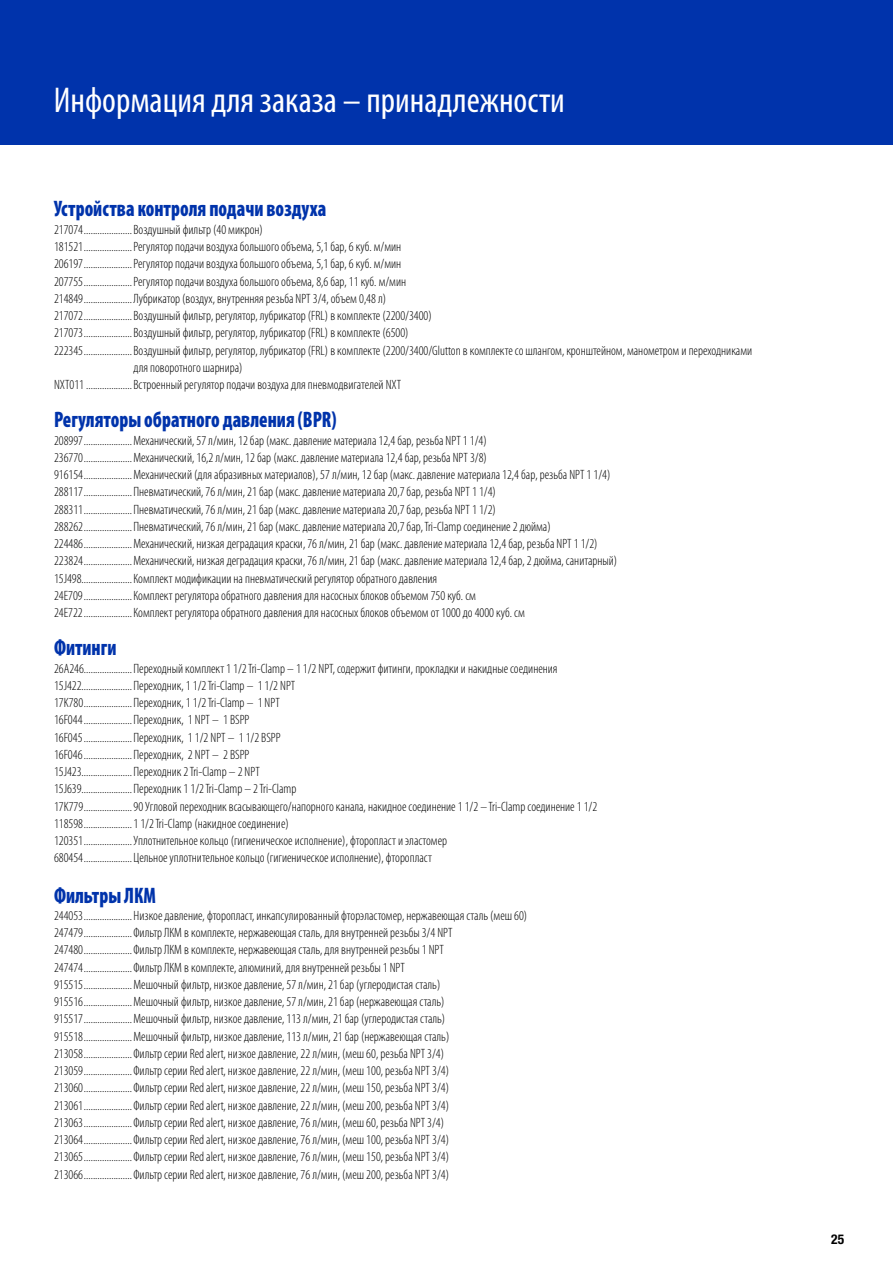
<style>
.page{position:relative;width:893px;height:1263px;background:#fff}
.page>*{position:absolute;margin:0;border:0;box-sizing:border-box;transform-origin:0 0}
.t1{font:condensed 36px "Myriad Pro";color:#fff}
.t2{font:900 condensed 22.5px "Myriad Pro";color:#0033ab;scale:.85 1}
.t3{font:300 condensed 13.5px/17.2px "Myriad Pro";color:#000}
.t4{font:700 condensed 13.5px "Helvetica Neue LT Std";color:#000}
</style>
<div class="page">
<div style="left:0;top:0;width:893px;height:145px;background:#0033ab"></div>
<h1 class="t1" style="left:54px;top:78px;width:513px">Информация для заказа – принадлежности</h1>
<h2 class="t2" style="left:54px;top:195px;width:322px">Устройства контроля подачи воздуха</h2>
<p class="t3" style="left:54px;top:221px;width:210px">217074.....................Воздушный фильтр (40 микрон)</p>
<p class="t3" style="left:54px;top:238px;width:349px">181521.....................Регулятор подачи воздуха большого объема, 5,1 бар, 6 куб. м/мин</p>
<p class="t3" style="left:54px;top:255px;width:349px">206197.....................Регулятор подачи воздуха большого объема, 5,1 бар, 6 куб. м/мин</p>
<p class="t3" style="left:54px;top:272px;width:354px">207755.....................Регулятор подачи воздуха большого объема, 8,6 бар, 11 куб. м/мин</p>
<p class="t3" style="left:54px;top:290px;width:334px">214849.....................Лубрикатор (воздух, внутренняя резьба NPT 3/4, объем 0,48 л)</p>
<p class="t3" style="left:54px;top:307px;width:379px">217072.....................Воздушный фильтр, регулятор, лубрикатор (FRL) в комплекте (2200/3400)</p>
<p class="t3" style="left:54px;top:324px;width:356px">217073.....................Воздушный фильтр, регулятор, лубрикатор (FRL) в комплекте (6500)</p>
<p class="t3" style="left:54px;top:341px;width:700px">222345.....................Воздушный фильтр, регулятор, лубрикатор (FRL) в комплекте (2200/3400/Glutton в комплекте со шлангом, кронштейном, манометром и переходниками</p>
<p class="t3" style="left:134px;top:359px;width:111px">для поворотного шарнира)</p>
<p class="t3" style="left:54px;top:376px;width:349px">NXT011....................Встроенный регулятор подачи воздуха для пневмодвигателей NXT</p>
<h2 class="t2" style="left:54px;top:405px;width:334px">Регуляторы обратного давления (BPR)</h2>
<p class="t3" style="left:54px;top:431px;width:565px">208997.....................Механический, 57 л/мин, 12 бар (макс. давление материала 12,4 бар, резьба NPT 1 1/4)<br>236770.....................Механический, 16,2 л/мин, 12 бар (макс. давление материала 12,4 бар, резьба NPT 3/8)<br>916154.....................Механический (для абразивных материалов), 57 л/мин, 12 бар (макс. давление материала 12,4 бар, резьба NPT 1 1/4)<br>288117.....................Пневматический, 76 л/мин, 21 бар (макс. давление материала 20,7 бар, резьба NPT 1 1/4)<br>288311.....................Пневматический, 76 л/мин, 21 бар (макс. давление материала 20,7 бар, резьба NPT 1 1/2)<br>288262.....................Пневматический, 76 л/мин, 21 бар (макс. давление материала 20,7 бар, Tri-Clamp соединение 2 дюйма)<br>224486.....................Механический, низкая деградация краски, 76 л/мин, 21 бар (макс. давление материала 12,4 бар, резьба NPT 1 1/2)<br>223824.....................Механический, низкая деградация краски, 76 л/мин, 21 бар (макс. давление материала 12,4 бар, 2 дюйма, санитарный)<br>15J498......................Комплект модификации на пневматический регулятор обратного давления<br>24E709.....................Комплект регулятора обратного давления для насосных блоков объемом 750 куб. см<br>24E722.....................Комплект регулятора обратного давления для насосных блоков объемом от 1000 до 4000 куб. см</p>
<h2 class="t2" style="left:54px;top:633px;width:75px">Фитинги</h2>
<p class="t3" style="left:54px;top:659px;width:545px">26A246.....................Переходный комплект 1 1/2 Tri-Clamp – 1 1/2 NPT, содержит фитинги, прокладки и накидные соединения 15J422......................Переходник, 1 1/2 Tri-Clamp – 1 1/2 NPT<br>17K780.....................Переходник, 1 1/2 Tri-Clamp – 1 NPT<br>16F044.....................Переходник, 1 NPT – 1 BSPP<br>16F045.....................Переходник, 1 1/2 NPT – 1 1/2 BSPP<br>16F046.....................Переходник, 2 NPT – 2 BSPP<br>15J423......................Переходник 2 Tri-Clamp – 2 NPT<br>15J639......................Переходник 1 1/2 Tri-Clamp – 2 Tri-Clamp<br>17K779.....................90 Угловой переходник всасывающего/напорного канала, накидное соединение 1 1/2 – Tri-Clamp соединение 1 1/2<br>118598.....................1 1/2 Tri-Clamp (накидное соединение)<br>120351.....................Уплотнительное кольцо (гигиеническое исполнение), фторопласт и эластомер<br>680454.....................Цельное уплотнительное кольцо (гигиеническое исполнение), фторопласт</p>
<h2 class="t2" style="left:54px;top:880px;width:121px">Фильтры ЛКМ</h2>
<p class="t3" style="left:54px;top:907px;width:475px">244053.....................Низкое давление, фторопласт, инкапсулированный фторэластомер, нержавеющая сталь (меш 60)<br>247479.....................Фильтр ЛКМ в комплекте, нержавеющая сталь, для внутренней резьбы 3/4 NPT 247480.....................Фильтр ЛКМ в комплекте, нержавеющая сталь, для внутренней резьбы 1 NPT 247474.....................Фильтр ЛКМ в комплекте, алюминий, для внутренней резьбы 1 NPT 915515.....................Мешочный фильтр, низкое давление, 57 л/мин, 21 бар (углеродистая сталь)<br>915516.....................Мешочный фильтр, низкое давление, 57 л/мин, 21 бар (нержавеющая сталь)<br>915517.....................Мешочный фильтр, низкое давление, 113 л/мин, 21 бар (углеродистая сталь)<br>915518.....................Мешочный фильтр, низкое давление, 113 л/мин, 21 бар (нержавеющая сталь)<br>213058.....................Фильтр серии Red alert, низкое давление, 22 л/мин, (меш 60, резьба NPT 3/4)<br>213059.....................Фильтр серии Red alert, низкое давление, 22 л/мин, (меш 100, резьба NPT 3/4)<br>213060.....................Фильтр серии Red alert, низкое давление, 22 л/мин, (меш 150, резьба NPT 3/4)<br>213061.....................Фильтр серии Red alert, низкое давление, 22 л/мин, (меш 200, резьба NPT 3/4)<br>213063.....................Фильтр серии Red alert, низкое давление, 76 л/мин, (меш 60, резьба NPT 3/4)<br>213064.....................Фильтр серии Red alert, низкое давление, 76 л/мин, (меш 100, резьба NPT 3/4)<br>213065.....................Фильтр серии Red alert, низкое давление, 76 л/мин, (меш 150, резьба NPT 3/4)<br>213066.....................Фильтр серии Red alert, низкое давление, 76 л/мин, (меш 200, резьба NPT 3/4)</p>
<p class="t4" style="left:831px;top:1231px;width:14px">25</p>
</div>
